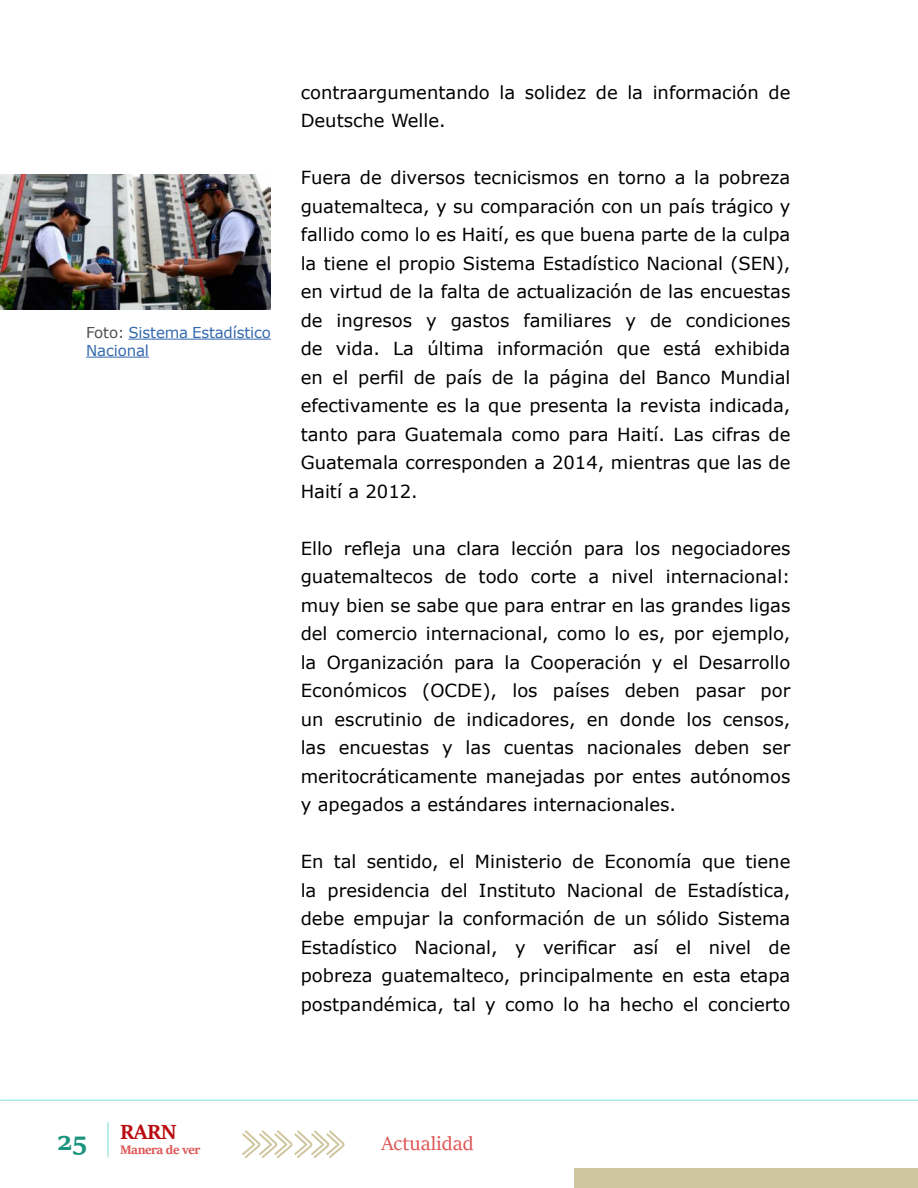
<style>
.page{position:relative;width:918px;height:1188px;background:#fff}
.page>*{position:absolute;margin:0;border:0;box-sizing:border-box;transform-origin:0 0}
.t1{font:700 28.5px "Sitka Heading";color:#1b937e}
.t2{font:700 22.5px "Sitka Heading";color:#b90b10}
.t3{font:21px "Sitka Heading";color:#de5454}
.t4{font:18px/28.5px "Verdana";color:#000;text-align:justify}
.t5{font:15px/18px "Verdana";letter-spacing:-.01em;color:#3469ae}
.t6{font:700 13.5px "Sitka Heading";letter-spacing:-.03em;color:#de5454}
.s1{color:#4f4e50}
</style>
<div class="page">
<div style="left:574px;top:1168px;width:344px;height:20px;background:#cfc69f"></div>
<svg style="left:242px;top:1130px;width:103px;height:28px"></svg>
<hr style="left:1px;top:1100px;width:917px;height:1px;background:#a6eae0">
<hr style="left:107px;top:1123px;width:2px;height:34px;background:#a6eae0">
<hr style="left:129px;top:339px;width:142px;height:1px;background:#3469ae">
<hr style="left:86px;top:357px;width:63px;height:1px;background:#3469ae">
<img style="left:0;top:174px;width:271px;height:136px">
<p class="t5" style="left:86px;top:323px;width:186px"><span class="s1">Foto:</span> Sistema Estadístico<br>Nacional</p>
<p class="t4" style="left:301px;top:78px;width:491px">contraargumentando la solidez de la información de<br>Deutsche Welle.</p>
<p class="t4" style="left:301px;top:163px;width:491px">Fuera de diversos tecnicismos en torno a la pobreza guatemalteca, y su comparación con un país trágico y fallido como lo es Haití, es que buena parte de la culpa la tiene el propio Sistema Estadístico Nacional (SEN), en virtud de la falta de actualización de las encuestas de ingresos y gastos familiares y de condiciones de vida. La última información que está exhibida en el perfil de país de la página del Banco Mundial efectivamente es la que presenta la revista indicada, tanto para Guatemala como para Haití. Las cifras de Guatemala corresponden a 2014, mientras que las de Haití a 2012.</p>
<p class="t4" style="left:301px;top:534px;width:491px">Ello refleja una clara lección para los negociadores guatemaltecos de todo corte a nivel internacional: muy bien se sabe que para entrar en las grandes ligas del comercio internacional, como lo es, por ejemplo, la Organización para la Cooperación y el Desarrollo Económicos (OCDE), los países deben pasar por un escrutinio de indicadores, en donde los censos, las encuestas y las cuentas nacionales deben ser meritocráticamente manejadas por entes autónomos y apegados a estándares internacionales.</p>
<p class="t4" style="left:301px;top:847px;width:491px">En tal sentido, el Ministerio de Economía que tiene la presidencia del Instituto Nacional de Estadística, debe empujar la conformación de un sólido Sistema Estadístico Nacional, y verificar así el nivel de pobreza guatemalteco, principalmente en esta etapa postpandémica, tal y como lo ha hecho el concierto</p>
<p class="t2" style="left:120px;top:1115px;width:58px">RARN</p>
<h1 class="t1" style="left:57px;top:1120px;width:32px">25</h1>
<p class="t3" style="left:381px;top:1128px;width:94px">Actualidad</p>
<p class="t6" style="left:120px;top:1139px;width:82px">Manera de ver</p>
</div>
